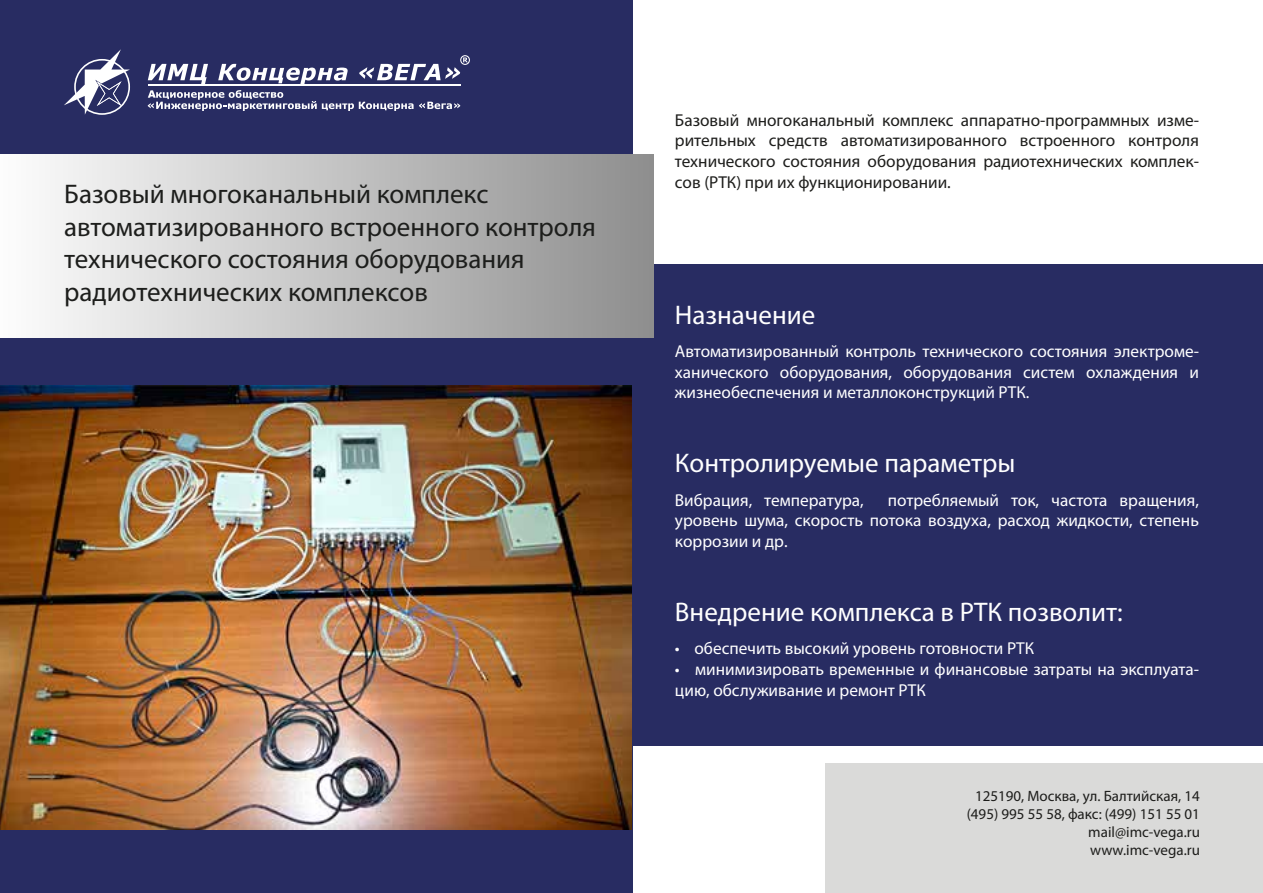
<style>
.page{position:relative;width:1263px;height:893px;background:#fff}
.page>*{position:absolute;margin:0;border:0;box-sizing:border-box;transform-origin:0 0}
.t1{font:27px/32.4px "Myriad Pro";color:#1d1e1c}
.t2{font:27px "Myriad Pro";color:#fff}
.t3{font:17.25px/20.7px "Myriad Pro";color:#fff;text-align:justify}
.t4{font:17.25px/20.7px "Myriad Pro";color:#1d1d1b;text-align:justify}
.t5{font:15px/18px "Myriad Pro";color:#1d1d1b;text-align:right}
</style>
<div class="page">
<div style="left:0;top:0;width:632px;height:893px;background:#282c62"></div>
<div style="left:631px;top:264px;width:632px;height:482px;background:#282c62"></div>
<div style="left:825px;top:764px;width:438px;height:129px;background:#dadad9"></div>
<img style="left:0;top:386px;width:632px;height:443px">
<div style="left:0;top:155px;width:653px;height:182px;background:linear-gradient(to right,#fdfdfd,#8e8e8e)"></div>
<svg style="left:64px;top:49px;width:66px;height:66px"></svg>
<svg style="left:148px;top:55px;width:322px;height:56px"></svg>
<h1 class="t1" style="left:64px;top:178px;width:533px">Базовый многоканальный комплекс автоматизированного встроенного контроля технического состояния оборудования радиотехнических комплексов</h1>
<p class="t4" style="left:675px;top:109px;width:526px">Базовый многоканальный комплекс аппаратно-программных изме&shy;рительных средств автоматизированного встроенного контроля технического состояния оборудования радиотехнических комплек&shy;сов (РТК) при их функционировании.</p>
<h1 class="t2" style="left:675px;top:298px;width:142px">Назначение</h1>
<p class="t3" style="left:675px;top:341px;width:526px">Автоматизированный контроль технического состояния электроме&shy;ханического оборудования, оборудования систем охлаждения и жизнеобеспечения и металлоконструкций РТК.</p>
<h1 class="t2" style="left:675px;top:447px;width:342px">Контролируемые параметры</h1>
<p class="t3" style="left:675px;top:489px;width:190px">Вибрация, температура,</p>
<p class="t3" style="left:675px;top:489px;width:525px;text-indent:213px">потребляемый ток, частота вращения, уровень шума, скорость потока воздуха, расход жидкости, степень коррозии и др.</p>
<h1 class="t2" style="left:675px;top:595px;width:449px">Внедрение комплекса в РТК позволит:</h1>
<p class="t3" style="left:675px;top:638px;width:361px">• обеспечить высокий уровень готовности РТК</p>
<p class="t3" style="left:675px;top:658px;width:525px">• минимизировать временные и финансовые затраты на эксплуата&shy;цию, обслуживание и ремонт РТК</p>
<p class="t5" style="left:967px;top:786px;width:235px">125190, Москва, ул. Балтийская, 14 (495) 995 55 58, факс: (499) 151 55 01 mail@imc-vega.ru<br>www.imc-vega.ru</p>
</div>
